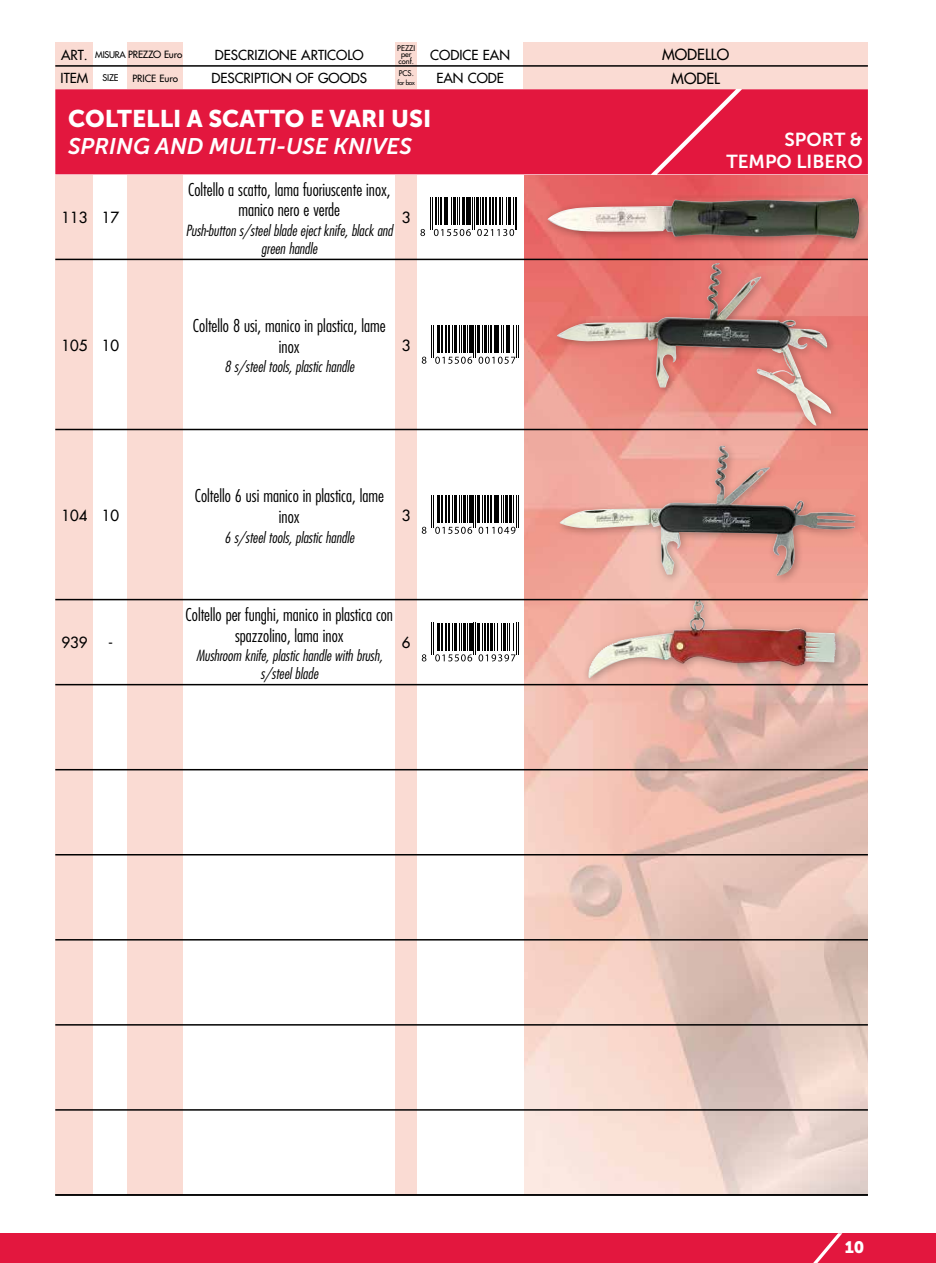
<style>
.page{position:relative;width:936px;height:1263px;background:#fff}
.page>*{position:absolute;margin:0;border:0;box-sizing:border-box;transform-origin:0 0}
.t1{font:24px "Museo Sans 900";color:#fff}
.t2{font:italic 22.5px "Museo Sans 700";color:#fff}
.t3{font:18.75px/22.5px "Museo Sans 700";color:#fff;text-align:right}
.t4{font:300 condensed 17.25px/20.7px "Futura Std";color:#000;text-align:center}
.t5{font:16.5px "Museo Sans 900";color:#fff}
.t6{font:italic 300 condensed 15px/18px "Futura Std";color:#000;text-align:center}
.t7{font:500 15px "Futura Std";color:#000}
.t8{font:500 13.5px "Futura Std";color:#000}
.t9{font:500 9.75px "Futura Std";letter-spacing:-.02em;color:#000}
.t10{font:500 9.75px "Futura Std";color:#000}
.t11{font:500 9px "Futura Std";color:#000}
.t12{font:500 7.65px "Futura Std";color:#000}
.t13{font:500 7.5px/7.5px "Futura Std";color:#000;text-align:center}
.t14{font:500 6.3px "Futura Std";letter-spacing:-.05em;color:#000}
.s1{font-size:9px}
</style>
<div class="page">
<img style="left:523px;top:174px;width:344px;height:1020px">
<div style="left:55px;top:43px;width:39px;height:1152px;background:#fadbd3"></div>
<div style="left:128px;top:43px;width:55px;height:1152px;background:#fadbd3"></div>
<div style="left:395px;top:43px;width:22px;height:1152px;background:#fadbd3"></div>
<div style="left:523px;top:43px;width:344px;height:23px;background:#fadbd3"></div>
<div style="left:523px;top:66px;width:344px;height:23px;background:#fadbd3"></div>
<hr style="left:55px;top:65px;width:812px;height:2px;background:#000">
<svg style="left:422px;top:357px;width:4px;height:7px"></svg>
<hr style="left:431px;top:325px;width:1px;height:32px;background:#000">
<hr style="left:433px;top:325px;width:1px;height:32px;background:#000">
<svg style="left:435px;top:325px;width:37px;height:39px"></svg>
<hr style="left:473px;top:325px;width:1px;height:32px;background:#000">
<hr style="left:475px;top:325px;width:1px;height:32px;background:#000">
<hr style="left:477px;top:325px;width:2px;height:28px;background:#000">
<svg style="left:478px;top:325px;width:37px;height:39px"></svg>
<hr style="left:516px;top:325px;width:1px;height:32px;background:#000">
<hr style="left:518px;top:325px;width:1px;height:32px;background:#000">
<svg style="left:422px;top:527px;width:4px;height:7px"></svg>
<hr style="left:431px;top:495px;width:1px;height:32px;background:#000">
<hr style="left:433px;top:495px;width:1px;height:32px;background:#000">
<svg style="left:435px;top:495px;width:37px;height:39px"></svg>
<hr style="left:473px;top:495px;width:1px;height:32px;background:#000">
<hr style="left:475px;top:495px;width:1px;height:32px;background:#000">
<hr style="left:477px;top:495px;width:2px;height:28px;background:#000">
<svg style="left:478px;top:495px;width:37px;height:39px"></svg>
<hr style="left:516px;top:495px;width:1px;height:32px;background:#000">
<hr style="left:518px;top:495px;width:1px;height:32px;background:#000">
<svg style="left:422px;top:654px;width:4px;height:7px"></svg>
<hr style="left:431px;top:623px;width:1px;height:32px;background:#000">
<hr style="left:433px;top:623px;width:1px;height:32px;background:#000">
<svg style="left:435px;top:623px;width:37px;height:38px"></svg>
<hr style="left:473px;top:623px;width:1px;height:32px;background:#000">
<hr style="left:475px;top:623px;width:1px;height:32px;background:#000">
<hr style="left:477px;top:623px;width:2px;height:27px;background:#000">
<svg style="left:478px;top:623px;width:37px;height:38px"></svg>
<hr style="left:516px;top:623px;width:1px;height:32px;background:#000">
<hr style="left:518px;top:623px;width:1px;height:32px;background:#000">
<svg style="left:420px;top:229px;width:5px;height:7px"></svg>
<hr style="left:430px;top:197px;width:1px;height:33px;background:#000">
<hr style="left:432px;top:197px;width:1px;height:33px;background:#000">
<svg style="left:434px;top:197px;width:37px;height:39px"></svg>
<hr style="left:472px;top:197px;width:1px;height:33px;background:#000">
<hr style="left:474px;top:197px;width:1px;height:33px;background:#000">
<hr style="left:476px;top:197px;width:2px;height:28px;background:#000">
<svg style="left:477px;top:197px;width:37px;height:39px"></svg>
<hr style="left:514px;top:197px;width:1px;height:33px;background:#000">
<hr style="left:516px;top:197px;width:1px;height:33px;background:#000">
<div style="left:551px;top:259px;width:288px;height:170px;background:#000;opacity:.3"></div>
<img style="left:557px;top:263px;width:161px;height:124px">
<div style="left:582px;top:600px;width:263px;height:85px;background:#000;opacity:.3"></div>
<img style="left:588px;top:600px;width:247px;height:78px">
<div style="left:554px;top:439px;width:310px;height:146px;background:#000;opacity:.3"></div>
<img style="left:559px;top:446px;width:296px;height:130px">
<div style="left:542px;top:192px;width:325px;height:56px;background:#000;opacity:.3"></div>
<img style="left:547px;top:198px;width:312px;height:41px">
<div style="left:55px;top:89px;width:602px;height:85px;background:#e3173e"></div>
<div style="left:657px;top:89px;width:210px;height:85px;background:#e3173e"></div>
<hr style="left:55px;top:854px;width:812px;height:1px;background:#000">
<hr style="left:55px;top:939px;width:812px;height:1px;background:#000">
<hr style="left:55px;top:1024px;width:812px;height:1px;background:#000">
<hr style="left:55px;top:1109px;width:812px;height:2px;background:#000">
<hr style="left:55px;top:1194px;width:812px;height:2px;background:#000">
<hr style="left:55px;top:429px;width:812px;height:1px;background:#000">
<hr style="left:55px;top:259px;width:812px;height:1px;background:#000">
<hr style="left:55px;top:599px;width:812px;height:1px;background:#000">
<hr style="left:55px;top:684px;width:812px;height:1px;background:#000">
<hr style="left:55px;top:769px;width:812px;height:1px;background:#000">
<div style="left:0;top:1233px;width:935px;height:30px;background:#e3173e"></div>
<svg style="left:813px;top:1233px;width:29px;height:30px"></svg>
<p class="t12" style="left:397px;top:43px;width:19px">PEZZI</p>
<p class="t13" style="left:398px;top:50px;width:17px">per conf.</p>
<p class="t8" style="left:61px;top:46px;width:28px">ART.</p>
<p class="t9" style="left:95px;top:49px;width:88px"><span class="s1">MISURA</span> PREZZO Euro</p>
<p class="t8" style="left:215px;top:46px;width:150px">DESCRIZIONE ARTICOLO</p>
<p class="t8" style="left:430px;top:46px;width:81px">CODICE EAN</p>
<p class="t7" style="left:662px;top:45px;width:68px">MODELLO</p>
<p class="t8" style="left:61px;top:70px;width:29px">ITEM</p>
<p class="t8" style="left:211px;top:70px;width:157px">DESCRIPTION OF GOODS</p>
<p class="t12" style="left:398px;top:69px;width:17px">PCS.</p>
<p class="t14" style="left:397px;top:79px;width:19px">for box</p>
<p class="t8" style="left:436px;top:70px;width:69px">EAN CODE</p>
<p class="t7" style="left:671px;top:69px;width:50px">MODEL</p>
<p class="t11" style="left:103px;top:72px;width:17px">SIZE</p>
<p class="t10" style="left:132px;top:72px;width:47px">PRICE Euro</p>
<h1 class="t1" style="left:68px;top:105px;width:365px">COLTELLI A SCATTO E VARI USI</h1>
<h2 class="t2" style="left:68px;top:134px;width:345px">SPRING AND MULTI-USE KNIVES</h2>
<p class="t3" style="left:726px;top:128px;width:138px">SPORT &amp;<br>TEMPO LIBERO</p>
<p class="t4" style="left:188px;top:179px;width:204px">Coltello a scatto, lama fuoriuscente inox, manico nero e verde</p>
<p class="t6" style="left:186px;top:222px;width:208px">Push-button s/steel blade eject knife, black and green handle</p>
<p class="t7" style="left:61px;top:208px;width:28px">113</p>
<p class="t7" style="left:402px;top:208px;width:10px">3</p>
<p class="t7" style="left:102px;top:208px;width:19px">17</p>
<p class="t4" style="left:193px;top:315px;width:194px">Coltello 8 usi, manico in plastica, lame inox</p>
<p class="t6" style="left:224px;top:358px;width:131px">8 s/steel tools, plastic handle</p>
<p class="t7" style="left:61px;top:336px;width:28px">105</p>
<p class="t7" style="left:402px;top:336px;width:10px">3</p>
<p class="t7" style="left:102px;top:336px;width:19px">10</p>
<p class="t4" style="left:195px;top:486px;width:191px">Coltello 6 usi manico in plastica, lame inox</p>
<p class="t6" style="left:224px;top:528px;width:131px">6 s/steel tools, plastic handle</p>
<p class="t7" style="left:61px;top:506px;width:28px">104</p>
<p class="t7" style="left:402px;top:506px;width:10px">3</p>
<p class="t7" style="left:102px;top:506px;width:19px">10</p>
<p class="t4" style="left:185px;top:604px;width:209px">Coltello per funghi, manico in plastica con spazzolino, lama inox</p>
<p class="t6" style="left:196px;top:647px;width:188px">Mushroom knife, plastic handle with brush, s/steel blade</p>
<p class="t7" style="left:61px;top:633px;width:28px">939</p>
<p class="t7" style="left:402px;top:633px;width:10px">6</p>
<p class="t7" style="left:108px;top:633px;width:6px">-</p>
<p class="t5" style="left:844px;top:1238px;width:21px">10</p>
</div>
